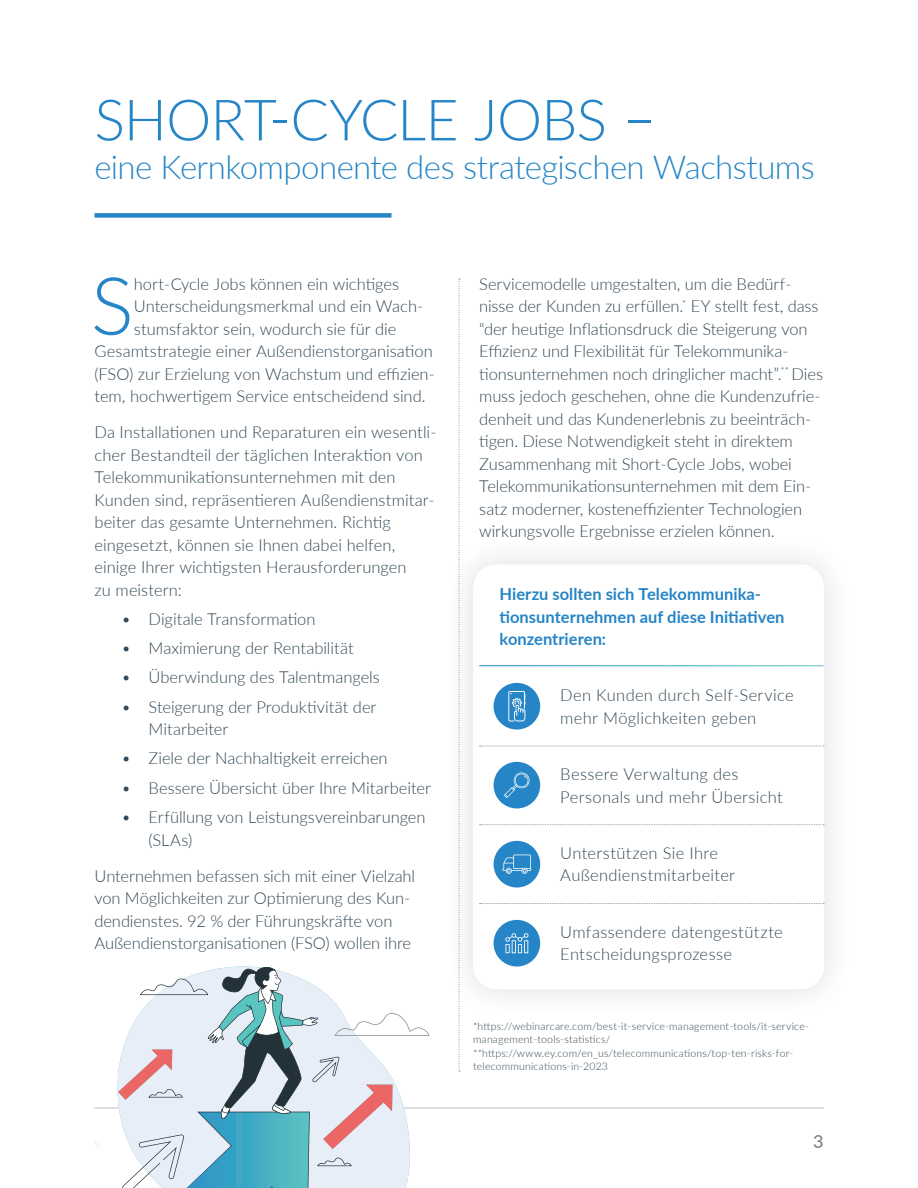
<style>
.page{position:relative;width:918px;height:1188px;background:#fff}
.page>*{position:absolute;margin:0;border:0;box-sizing:border-box;transform-origin:0 0}
.t1{font:300 80.1px "Lato";color:#2585c6}
.t2{font:300 57px "Lato";letter-spacing:-.015em;color:#2585c6}
.t3{font:300 33px "Lato";letter-spacing:-.02em;color:#2585c6}
.t4{font:500 18px "Lato";color:#818285}
.t5{font:300 16.5px/22.5px "Lato";color:#344855}
.t6{font:300 16.5px/22.5px "Lato";letter-spacing:.02em;color:#344855}
.t7{font:700 16.5px/22.5px "Lato";letter-spacing:.005em;color:#2585c6}
.t8{font:300 10.5px/13.5px "Lato";letter-spacing:.015em;color:#344855}
</style>
<div class="page">
<hr style="left:94px;top:1107px;width:730px;height:2px;background:#dfdee1">
<div style="left:443px;top:534px;width:411px;height:486px;background:#fbfbfb"></div>
<div style="left:473px;top:564px;width:351px;height:425px;background:#fff;border-radius:23px"></div>
<div style="left:94px;top:213px;width:298px;height:5px;background:#2585c6"></div>
<svg style="left:480px;top:746px;width:344px;height:1px"></svg>
<svg style="left:480px;top:824px;width:344px;height:1px"></svg>
<svg style="left:480px;top:903px;width:344px;height:1px"></svg>
<div style="left:494px;top:683px;width:46px;height:47px;background:#2585c6;border-radius:50%"></div>
<svg style="left:508px;top:691px;width:17px;height:30px"></svg>
<div style="left:494px;top:762px;width:46px;height:46px;background:#2585c6;border-radius:50%"></div>
<svg style="left:504px;top:773px;width:26px;height:25px"></svg>
<div style="left:494px;top:841px;width:46px;height:47px;background:#2585c6;border-radius:50%"></div>
<svg style="left:503px;top:855px;width:28px;height:19px"></svg>
<div style="left:494px;top:920px;width:46px;height:47px;background:#2585c6;border-radius:50%"></div>
<svg style="left:505px;top:933px;width:23px;height:20px"></svg>
<svg style="left:118px;top:967px;width:311px;height:221px"></svg>
<svg style="left:459px;top:279px;width:1px;height:793px"></svg>
<h2 class="t2" style="left:94px;top:80px;width:563px">SHORT-CYCLE JOBS –</h2>
<h3 class="t3" style="left:94px;top:145px;width:722px">eine Kernkomponente des strategischen Wachstums</h3>
<h1 class="t1" style="left:91px;top:250px;width:44px">S</h1>
<p class="t5" style="left:134px;top:272px;width:267px">hort-Cycle Jobs können ein wichtiges</p>
<p class="t5" style="left:134px;top:294px;width:291px">Unterscheidungsmerkmal und ein Wach-</p>
<p class="t5" style="left:134px;top:317px;width:264px">stumsfaktor sein, wodurch sie für die</p>
<p class="t5" style="left:95px;top:339px;width:340px">Gesamtstrategie einer Außendienstorganisation</p>
<p class="t5" style="left:95px;top:362px;width:342px">(FSO) zur Erzielung von Wachstum und effizien-</p>
<p class="t5" style="left:95px;top:384px;width:333px">tem, hochwertigem Service entscheidend sind.</p>
<p class="t5" style="left:95px;top:420px;width:343px">Da Installationen und Reparaturen ein wesentli&shy;cher Bestandteil der täglichen Interaktion von Telekommunikationsunternehmen mit den Kunden sind, repräsentieren Außendienstmitar&shy;beiter das gesamte Unternehmen. Richtig eingesetzt, können sie Ihnen dabei helfen, einige Ihrer wichtigsten Herausforderungen<br>zu meistern:</p>
<p class="t5" style="left:121px;top:607px;width:196px">• Digitale Transformation</p>
<p class="t5" style="left:121px;top:636px;width:234px">• Maximierung der Rentabilität</p>
<p class="t5" style="left:121px;top:666px;width:260px">• Überwindung des Talentmangels</p>
<p class="t5" style="left:148px;top:695px;width:229px;text-indent:-27px">• Steigerung der Produktivität der<br>Mitarbeiter</p>
<p class="t5" style="left:121px;top:747px;width:268px">• Ziele der Nachhaltigkeit erreichen</p>
<p class="t5" style="left:121px;top:776px;width:311px">• Bessere Übersicht über Ihre Mitarbeiter</p>
<p class="t5" style="left:148px;top:805px;width:279px;text-indent:-27px">• Erfüllung von Leistungsvereinbarungen (SLAs)</p>
<p class="t5" style="left:94px;top:864px;width:322px">Unternehmen befassen sich mit einer Vielzahl von Möglichkeiten zur Optimierung des Kun&shy;dendienstes. 92 % der Führungskräfte von Außendienstorganisationen (FSO) wollen ihre</p>
<p class="t5" style="left:479px;top:272px;width:345px">Servicemodelle umgestalten, um die Bedürf&shy;nisse der Kunden zu erfüllen.<sup>*</sup> EY stellt fest, dass “der heutige Inflationsdruck die Steigerung von Effizienz und Flexibilität für Telekommunika&shy;tionsunternehmen noch dringlicher macht”.<sup>**</sup> Dies muss jedoch geschehen, ohne die Kundenzufrie&shy;denheit und das Kundenerlebnis zu beeinträch&shy;tigen. Diese Notwendigkeit steht in direktem Zusammenhang mit Short-Cycle Jobs, wobei Telekommunikationsunternehmen mit dem Ein&shy;satz moderner, kosteneffizienter Technologien wirkungsvolle Ergebnisse erzielen können.</p>
<p class="t7" style="left:499px;top:582px;width:287px">Hierzu sollten sich Telekommunika&shy;tionsunternehmen auf diese Initiativen konzentrieren:</p>
<p class="t6" style="left:560px;top:684px;width:235px">Den Kunden durch Self-Service mehr Möglichkeiten geben</p>
<p class="t6" style="left:560px;top:762px;width:224px">Bessere Verwaltung des<br>Personals und mehr Übersicht</p>
<p class="t6" style="left:560px;top:841px;width:176px">Unterstützen Sie Ihre<br>Außendienstmitarbeiter</p>
<p class="t6" style="left:560px;top:920px;width:224px">Umfassendere datengestützte<br>Entscheidungsprozesse</p>
<p class="t8" style="left:473px;top:1019px;width:337px">*https://webinarcare.com/best-it-service-management-tools/it-service&shy;management-tools-statistics/ **https://www.ey.com/en_us/telecommunications/top-ten-risks-for&shy;telecommunications-in-2023</p>
<p class="t4" style="left:813px;top:1129px;width:12px">3</p>
</div>
